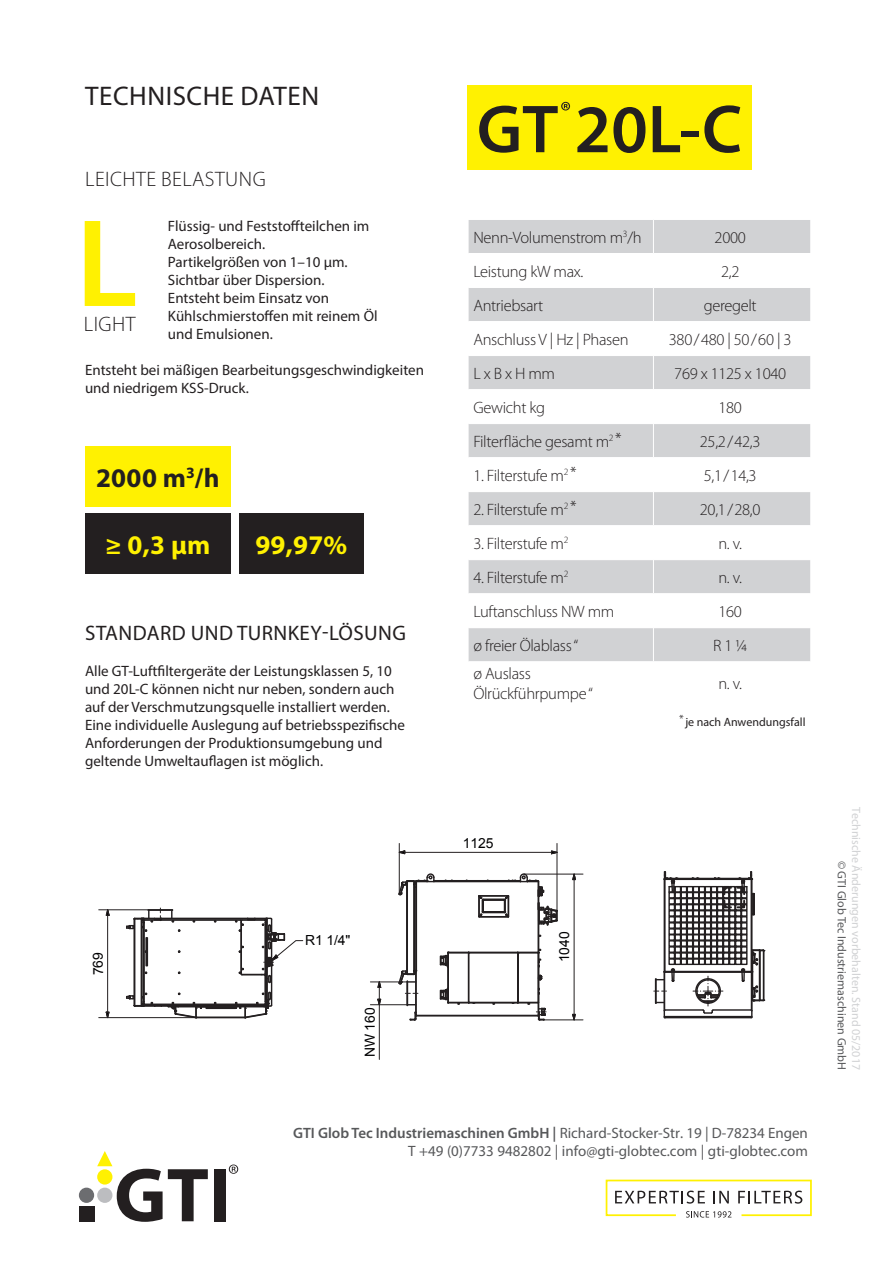
<style>
.page{position:relative;width:893px;height:1263px;background:#fff}
.page>*{position:absolute;margin:0;border:0;box-sizing:border-box;transform-origin:0 0}
.t1{font:600 126px "Myriad Pro";color:#fff101}
.t2{font:27px "Myriad Pro";letter-spacing:.02em;color:#231f20}
.t3{font:700 27px "Myriad Pro";color:#fff101}
.t4{font:700 27px "Myriad Pro";color:#231f20}
.t5{font:21px "Myriad Pro";letter-spacing:.02em;color:#231f20}
.t6{font:300 21px "Myriad Pro";letter-spacing:.02em;color:#231f20}
.t7{font:300 16.5px/19.8px "Myriad Pro";letter-spacing:-.02em;color:#231f20}
.t8{font:15px/18px "Myriad Pro";color:#231f20}
.t9{font:15px/18px "Myriad Pro";color:#57585a;text-align:right}
.t10{font:13.95px "Arial";letter-spacing:-.005em;color:#000002}
.t11{font:12px "Myriad Pro";color:#d1d2d4}
.t12{font:12px "Myriad Pro";color:#57585a}
.t13{font:12px "Myriad Pro";color:#231f20}
.t14{font:7.8px "Arial";color:#000002}
.s1{font-weight:600}
</style>
<div class="page">
<div style="left:214px;top:1169px;width:12px;height:52px;background:#231f20"></div>
<svg style="left:229px;top:1164px;width:9px;height:10px"></svg>
<div style="left:79px;top:1187px;width:15px;height:16px;background:#6c6d70;border-radius:50%"></div>
<div style="left:79px;top:1206px;width:15px;height:15px;background:#231f20"></div>
<svg style="left:97px;top:1151px;width:111px;height:71px"></svg>
<svg style="left:606px;top:1179px;width:206px;height:38px"></svg>
<div style="left:85px;top:513px;width:146px;height:61px;background:#231f20"></div>
<div style="left:239px;top:513px;width:125px;height:61px;background:#231f20"></div>
<div style="left:85px;top:446px;width:146px;height:61px;background:#fff101"></div>
<div style="left:469px;top:220px;width:341px;height:33px;background:#d1d2d4"></div>
<svg style="left:469px;top:288px;width:341px;height:373px;fill:#d1d2d4"></svg>
<svg style="left:469px;top:322px;width:341px;height:101px"></svg>
<hr style="left:653px;top:220px;width:1px;height:33px;background:#fff">
<hr style="left:653px;top:288px;width:1px;height:33px;background:#fff">
<hr style="left:468px;top:321px;width:185px;height:1px;background:#fff">
<hr style="left:653px;top:321px;width:158px;height:1px;background:#fff">
<hr style="left:653px;top:322px;width:1px;height:33px;background:#fff">
<hr style="left:468px;top:355px;width:185px;height:1px;background:#fff">
<hr style="left:653px;top:355px;width:158px;height:1px;background:#fff">
<hr style="left:653px;top:356px;width:1px;height:33px;background:#fff">
<hr style="left:468px;top:389px;width:185px;height:1px;background:#fff">
<hr style="left:653px;top:389px;width:158px;height:1px;background:#fff">
<hr style="left:653px;top:390px;width:1px;height:33px;background:#fff">
<hr style="left:468px;top:423px;width:185px;height:1px;background:#fff">
<hr style="left:653px;top:423px;width:158px;height:1px;background:#fff">
<hr style="left:653px;top:424px;width:1px;height:33px;background:#fff">
<hr style="left:468px;top:457px;width:185px;height:1px;background:#fff">
<hr style="left:653px;top:457px;width:158px;height:1px;background:#fff">
<hr style="left:653px;top:458px;width:1px;height:33px;background:#fff">
<hr style="left:468px;top:491px;width:185px;height:1px;background:#fff">
<hr style="left:653px;top:491px;width:158px;height:1px;background:#fff">
<hr style="left:653px;top:492px;width:1px;height:33px;background:#fff">
<hr style="left:468px;top:525px;width:185px;height:1px;background:#fff">
<hr style="left:653px;top:525px;width:158px;height:1px;background:#fff">
<hr style="left:653px;top:526px;width:1px;height:33px;background:#fff">
<hr style="left:468px;top:559px;width:185px;height:1px;background:#fff">
<hr style="left:653px;top:559px;width:158px;height:1px;background:#fff">
<hr style="left:653px;top:560px;width:1px;height:33px;background:#fff">
<hr style="left:468px;top:593px;width:185px;height:1px;background:#fff">
<hr style="left:653px;top:593px;width:158px;height:1px;background:#fff">
<hr style="left:653px;top:594px;width:1px;height:33px;background:#fff">
<hr style="left:468px;top:627px;width:185px;height:1px;background:#fff">
<hr style="left:653px;top:627px;width:158px;height:1px;background:#fff">
<hr style="left:653px;top:628px;width:1px;height:33px;background:#fff">
<div style="left:468px;top:85px;width:284px;height:85px;background:#fff101"></div>
<svg style="left:479px;top:102px;width:91px;height:51px"></svg>
<svg style="left:577px;top:107px;width:30px;height:45px"></svg>
<svg style="left:613px;top:107px;width:32px;height:46px"></svg>
<svg style="left:653px;top:106px;width:27px;height:46px"></svg>
<div style="left:682px;top:131px;width:17px;height:6px;background:#231f20"></div>
<svg style="left:704px;top:105px;width:36px;height:48px"></svg>
<svg style="left:105px;top:910px;width:5px;height:11px"></svg>
<svg style="left:105px;top:1011px;width:5px;height:8px"></svg>
<hr style="left:107px;top:915px;width:1px;height:97px;background:#231f20">
<hr style="left:99px;top:909px;width:49px;height:1px;background:#231f20">
<hr style="left:99px;top:1017px;width:97px;height:1px;background:#231f20">
<svg style="left:125px;top:908px;width:178px;height:111px"></svg>
<svg style="left:370px;top:843px;width:214px;height:217px"></svg>
<svg style="left:572px;top:1013px;width:4px;height:10px"></svg>
<svg style="left:572px;top:871px;width:4px;height:15px"></svg>
<hr style="left:574px;top:880px;width:1px;height:134px;background:#231f20">
<hr style="left:543px;top:1019px;width:40px;height:1px;background:#231f20">
<hr style="left:524px;top:874px;width:59px;height:1px;background:#231f20">
<svg style="left:377px;top:979px;width:5px;height:28px"></svg>
<hr style="left:370px;top:1004px;width:37px;height:1px;background:#231f20">
<hr style="left:370px;top:981px;width:37px;height:1px;background:#231f20">
<hr style="left:379px;top:1005px;width:1px;height:54px;background:#231f20">
<svg style="left:398px;top:873px;width:161px;height:148px"></svg>
<svg style="left:551px;top:850px;width:9px;height:5px"></svg>
<svg style="left:396px;top:850px;width:10px;height:5px"></svg>
<hr style="left:405px;top:852px;width:146px;height:1px;background:#231f20">
<hr style="left:399px;top:843px;width:1px;height:51px;background:#231f20">
<hr style="left:557px;top:843px;width:1px;height:68px;background:#231f20">
<svg style="left:653px;top:871px;width:113px;height:148px"></svg>
<h2 class="t2" style="left:85px;top:80px;width:235px">TECHNISCHE DATEN</h2>
<h3 class="t6" style="left:85px;top:167px;width:182px">LEICHTE BELASTUNG</h3>
<p class="t8" style="left:168px;top:217px;width:211px">Flüssig- und Feststoffteilchen im<br>Aerosolbereich.<br>Partikelgrößen von 1–10 μm.<br>Sichtbar über Dispersion.<br>Entsteht beim Einsatz von<br>Kühlschmierstoffen mit reinem Öl und Emulsionen.</p>
<p class="t8" style="left:85px;top:361px;width:340px">Entsteht bei mäßigen Bearbeitungsgeschwindigkeiten und niedrigem KSS-Druck.</p>
<h1 class="t1" style="left:76px;top:194px;width:64px">L</h1>
<h3 class="t6" style="left:84px;top:313px;width:53px">LIGHT</h3>
<h2 class="t4" style="left:96px;top:460px;width:125px">2000 m<sup>3</sup>/h</h2>
<h2 class="t3" style="left:105px;top:527px;width:106px">≥ 0,3 µm</h2>
<h2 class="t3" style="left:255px;top:527px;width:94px">99,97%</h2>
<h3 class="t5" style="left:85px;top:620px;width:322px">STANDARD UND TURNKEY-LÖSUNG</h3>
<p class="t8" style="left:85px;top:661px;width:322px">Alle GT-Luftfiltergeräte der Leistungsklassen 5, 10 und 20L-C können nicht nur neben, sondern auch auf der Verschmutzungsquelle installiert werden.<br>Eine individuelle Auslegung auf betriebsspezifische Anforderungen der Produktionsumgebung und geltende Umweltauflagen ist möglich.</p>
<p class="t10" style="left:283px;top:720px;width:32px;rotate:-90deg">1040</p>
<p class="t7" style="left:473px;top:228px;width:170px">Nenn-Volumenstrom m<sup>3</sup>/h</p>
<p class="t7" style="left:715px;top:228px;width:33px">2000</p>
<p class="t7" style="left:473px;top:262px;width:112px">Leistung kW max.</p>
<p class="t7" style="left:721px;top:262px;width:20px">2,2</p>
<p class="t7" style="left:473px;top:296px;width:71px">Antriebsart</p>
<p class="t7" style="left:704px;top:296px;width:54px">geregelt</p>
<p class="t7" style="left:473px;top:330px;width:157px">Anschluss V | Hz | Phasen</p>
<p class="t7" style="left:669px;top:330px;width:124px">380/480 | 50/60 | 3</p>
<p class="t7" style="left:473px;top:364px;width:83px">L x B x H mm</p>
<p class="t7" style="left:674px;top:364px;width:113px">769 x 1125 x 1040</p>
<p class="t7" style="left:473px;top:398px;width:73px">Gewicht kg</p>
<p class="t7" style="left:718px;top:398px;width:25px">180</p>
<p class="t7" style="left:473px;top:432px;width:150px">Filterfläche gesamt m<sup>2</sup> *</p>
<p class="t7" style="left:700px;top:432px;width:62px">25,2/42,3</p>
<p class="t7" style="left:473px;top:466px;width:105px">1. Filterstufe m<sup>2</sup> *</p>
<p class="t7" style="left:704px;top:466px;width:54px">5,1/14,3</p>
<p class="t7" style="left:473px;top:500px;width:105px">2. Filterstufe m<sup>2</sup> *</p>
<p class="t7" style="left:700px;top:500px;width:62px">20,1/28,0</p>
<p class="t7" style="left:473px;top:534px;width:97px">3. Filterstufe m<sup>2</sup></p>
<p class="t7" style="left:718px;top:534px;width:25px">n. v.</p>
<p class="t7" style="left:473px;top:568px;width:97px">4. Filterstufe m<sup>2</sup></p>
<p class="t7" style="left:718px;top:568px;width:25px">n. v.</p>
<p class="t7" style="left:473px;top:602px;width:143px">Luftanschluss NW mm</p>
<p class="t7" style="left:718px;top:602px;width:25px">160</p>
<p class="t7" style="left:473px;top:636px;width:106px">ø freier Ölablass “</p>
<p class="t7" style="left:713px;top:636px;width:36px">R 1 1/4</p>
<p class="t7" style="left:473px;top:664px;width:121px">ø Auslass<br>Ölrückführpumpe “</p>
<p class="t7" style="left:718px;top:674px;width:25px">n. v.</p>
<p class="t13" style="left:679px;top:714px;width:128px"><sup>*</sup>je nach Anwendungsfall</p>
<p class="t10" style="left:462px;top:831px;width:32px">1125</p>
<p class="t10" style="left:463px;top:834px;width:32px">1125</p>
<p class="t10" style="left:89px;top:975px;width:25px;rotate:-90deg">769</p>
<p class="t10" style="left:554px;top:960px;width:32px;rotate:-90deg">1040</p>
<p class="t10" style="left:305px;top:931px;width:47px">R1 1/4"</p>
<p class="t10" style="left:555px;top:962px;width:32px;rotate:-90deg">1040</p>
<p class="t10" style="left:360px;top:1055px;width:51px;rotate:-90deg">NW 160</p>
<p class="t10" style="left:361px;top:1057px;width:51px;rotate:-90deg">NW 160</p>
<p class="t9" style="left:293px;top:1124px;width:516px"><span class="s1">GTI Glob Tec Industriemaschinen GmbH |</span> Richard-Stocker-Str. 19 | D-78234 Engen<br>T +49 (0)7733 9482802 | info@gti-globtec.com | gti-globtec.com</p>
<p class="t14" style="left:355px;top:1127px;width:17px">1:20</p>
<p class="t14" style="left:491px;top:1125px;width:32px">180,0 kg</p>
<p class="t14" style="left:311px;top:1127px;width:34px">Maßstab:</p>
<p class="t14" style="left:453px;top:1126px;width:30px">Gewicht</p>
<p class="t11" style="left:863px;top:807px;width:264px;rotate:90deg">Technische Änderungen vorbehalten. Stand 05/2017</p>
<p class="t12" style="left:849px;top:861px;width:211px;rotate:90deg">© GTI Glob Tec Industriemaschinen GmbH</p>
</div>
